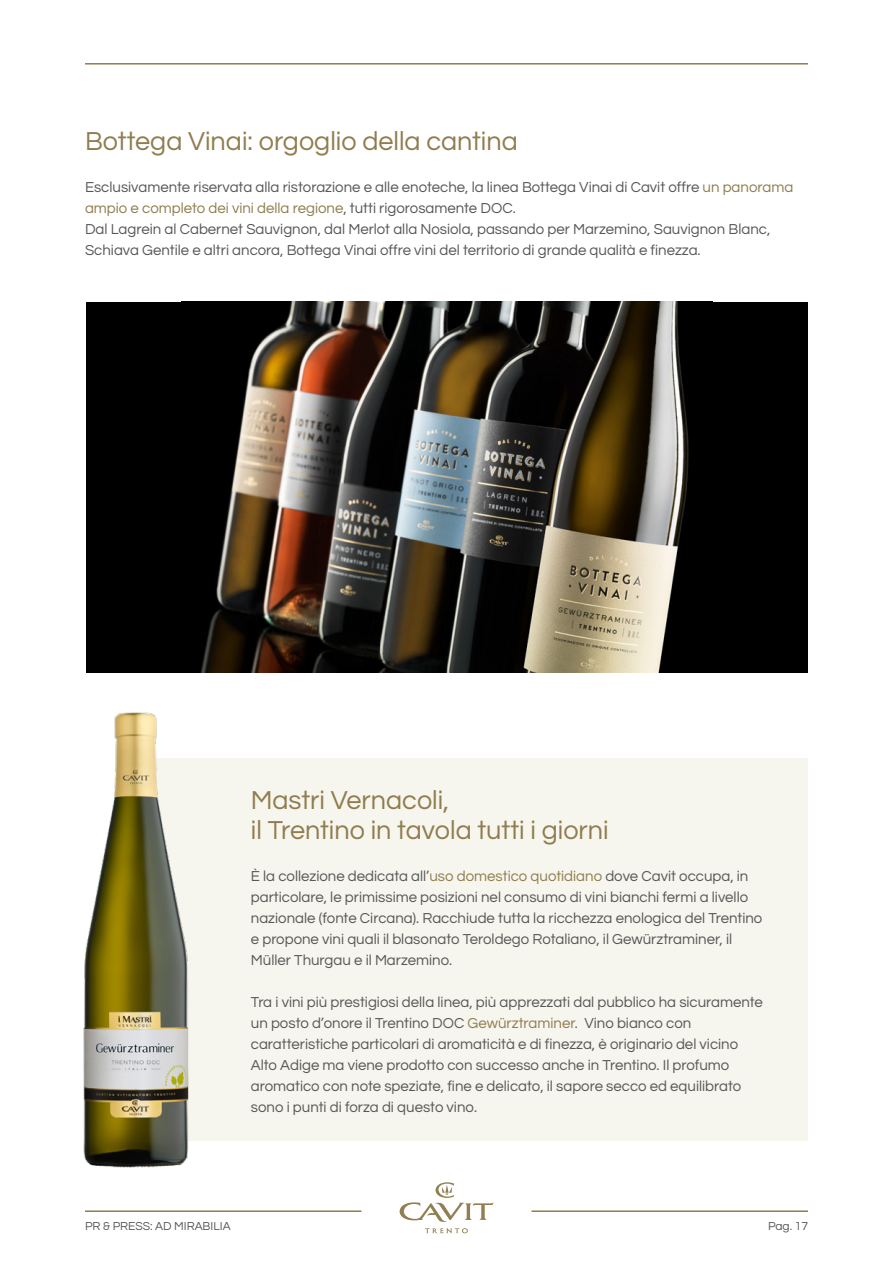
<style>
.page{position:relative;width:893px;height:1263px;background:#fff}
.page>*{position:absolute;margin:0;border:0;box-sizing:border-box;transform-origin:0 0}
.t1{font:27px/30px "Questrial";color:#907c4e}
.t2{font:15px/21px "Questrial";color:#575756}
.t3{font:12px "Questrial";color:#575756}
.s1{color:#907c4e}
</style>
<div class="page">
<hr style="left:531px;top:1210px;width:277px;height:2px;background:#907c4e">
<hr style="left:85px;top:63px;width:723px;height:2px;background:#907c4e">
<hr style="left:85px;top:1210px;width:276px;height:2px;background:#907c4e">
<svg style="left:425px;top:1228px;width:43px;height:5px"></svg>
<svg style="left:400px;top:1182px;width:93px;height:40px"></svg>
<div style="left:86px;top:302px;width:722px;height:370px;background:#000"></div>
<img style="left:201px;top:302px;width:488px;height:370px">
<div style="left:144px;top:758px;width:664px;height:383px;background:#f6f6ee"></div>
<img style="left:83px;top:712px;width:106px;height:456px">
<h1 class="t1" style="left:85px;top:126px;width:434px">Bottega Vinai: orgoglio della cantina</h1>
<p class="t2" style="left:85px;top:177px;width:710px">Esclusivamente riservata alla ristorazione e alle enoteche, la linea Bottega Vinai di Cavit offre <span class="s1">un panorama ampio e completo dei vini della regione</span>, tutti rigorosamente DOC.<br>Dal Lagrein al Cabernet Sauvignon, dal Merlot alla Nosiola, passando per Marzemino, Sauvignon Blanc, Schiava Gentile e altri ancora, Bottega Vinai offre vini del territorio di grande qualità e finezza.</p>
<h1 class="t1" style="left:251px;top:786px;width:359px">Mastri Vernacoli,<br>il Trentino in tavola tutti i giorni</h1>
<p class="t2" style="left:251px;top:866px;width:513px">È la collezione dedicata all’<span class="s1">uso domestico quotidiano</span> dove Cavit occupa, in particolare, le primissime posizioni nel consumo di vini bianchi fermi a livello nazionale (fonte Circana). Racchiude tutta la ricchezza enologica del Trentino e propone vini quali il blasonato Teroldego Rotaliano, il Gewürztraminer, il Müller Thurgau e il Marzemino.</p>
<p class="t2" style="left:251px;top:992px;width:514px">Tra i vini più prestigiosi della linea, più apprezzati dal pubblico ha sicuramente un posto d’onore il Trentino DOC <span class="s1">Gewürztraminer</span>. Vino bianco con caratteristiche particolari di aromaticità e di finezza, è originario del vicino Alto Adige ma viene prodotto con successo anche in Trentino. Il profumo aromatico con note speziate, fine e delicato, il sapore secco ed equilibrato sono i punti di forza di questo vino.</p>
<p class="t3" style="left:85px;top:1220px;width:147px">PR &amp; PRESS: AD MIRABILIA</p>
<p class="t3" style="left:768px;top:1220px;width:41px">Pag. 17</p>
</div>
